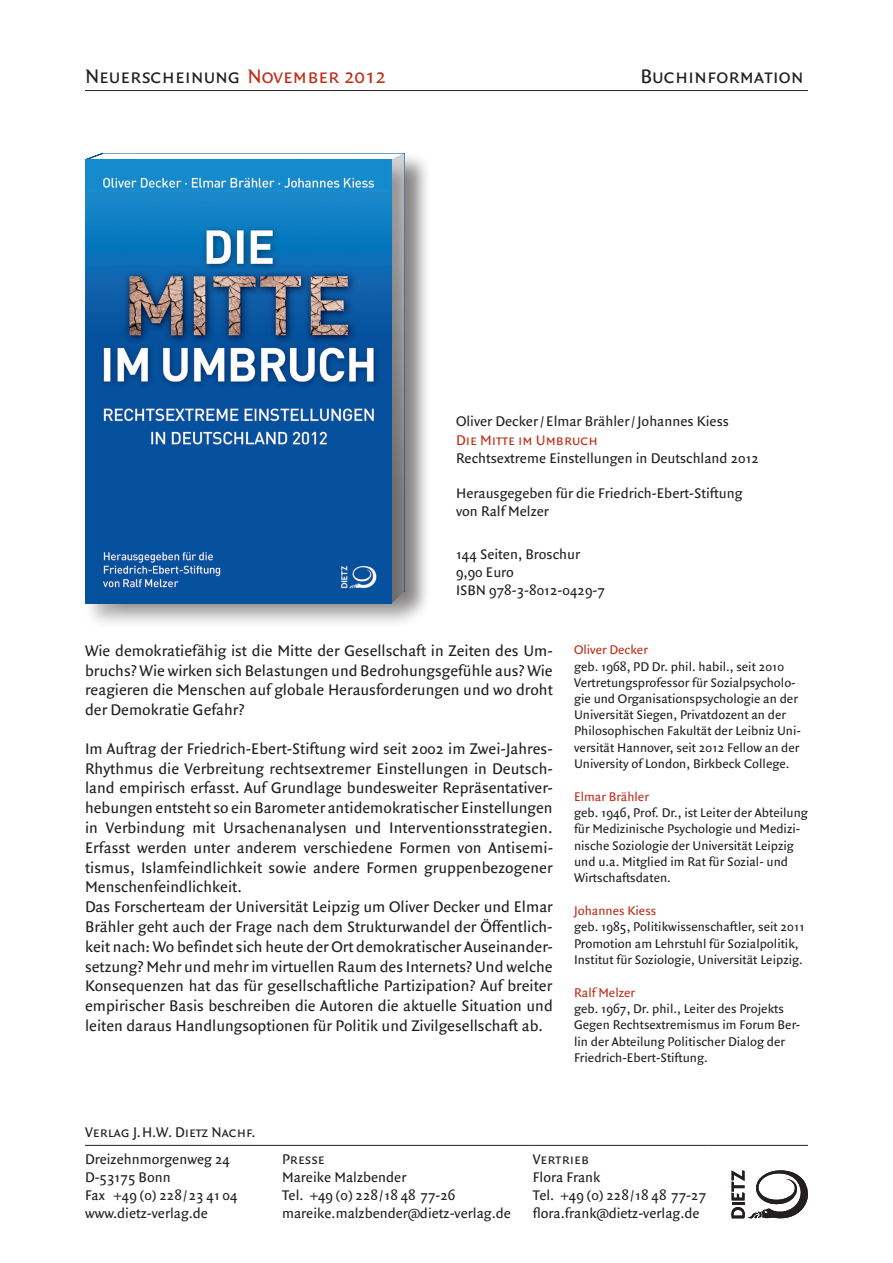
<style>
.page{position:relative;width:893px;height:1263px;background:#fff}
.page>*{position:absolute;margin:0;border:0;box-sizing:border-box;transform-origin:0 0}
.t1{font:21px "Quadraat Sans Small Caps";color:#231f20}
.t2{font:16.5px/19.8px "Quadraat Sans";color:#231f20;text-align:justify}
.t3{font:15px/18px "Quadraat Sans";color:#231f20}
.t4{font:15px "Quadraat Sans Small Caps";color:#231f20}
.t5{font:15px "Quadraat Sans Small Caps";color:#c02d19}
.t6{font:13.5px/16.2px "Quadraat Sans";color:#231f20}
.t7{font:13.5px "Quadraat Sans";color:#c02d19}
.s1{color:#c02d19}
</style>
<div class="page">
<div style="left:389px;top:153px;width:42px;height:474px;background:#231f20;opacity:.35"></div>
<div style="left:83px;top:158px;width:335px;height:472px;background:#231f20;opacity:.35"></div>
<img style="left:85px;top:160px;width:307px;height:444px">
<hr style="left:85px;top:90px;width:723px;height:1px;background:#231f20">
<hr style="left:85px;top:1145px;width:197px;height:1px;background:#231f20">
<hr style="left:282px;top:1145px;width:251px;height:1px;background:#231f20">
<hr style="left:533px;top:1145px;width:177px;height:1px;background:#231f20">
<hr style="left:710px;top:1145px;width:98px;height:1px;background:#231f20">
<svg style="left:731px;top:1170px;width:77px;height:48px"></svg>
<p class="t1" style="left:85px;top:64px;width:302px">Neuerscheinung <span class="s1">November 2012</span></p>
<p class="t1" style="left:640px;top:64px;width:165px">Buchinformation</p>
<p class="t3" style="left:456px;top:413px;width:274px">Oliver Decker/ Elmar Brähler/Johannes Kiess</p>
<p class="t5" style="left:456px;top:431px;width:143px">Die Mitte im Umbruch</p>
<p class="t3" style="left:456px;top:449px;width:304px">Rechtsextreme Einstellungen in Deutschland 2012</p>
<p class="t3" style="left:456px;top:484px;width:288px">Herausgegeben für die Friedrich-Ebert-Stiftung von Ralf Melzer</p>
<p class="t3" style="left:456px;top:546px;width:150px">144 Seiten, Broschur<br>9,90 Euro<br>ISBN 978-3-8012-0429-7</p>
<p class="t2" style="left:85px;top:641px;width:469px">Wie demokratiefähig ist die Mitte der Gesellschaft in Zeiten des Um&shy;bruchs? Wie wirken sich Belastungen und Bedrohungsgefühle aus? Wie reagieren die Menschen auf globale Herausforderungen und wo droht der Demokratie Gefahr?</p>
<p class="t2" style="left:85px;top:739px;width:470px;text-align:left">Im Auftrag der Friedrich-Ebert-Stiftung wird seit 2002 im Zwei-Jahres-Rhythmus die Verbreitung rechtsextremer Einstellungen in Deutsch&shy;land empirisch erfasst. Auf Grundlage bundesweiter Repräsentativer&shy;hebungen entsteht so ein Barometer antidemokratischer Einstellungen in Verbindung mit Ursachenanalysen und Interventionsstrategien.<br>Erfasst werden unter anderem verschiedene Formen von Antisemi&shy;tismus, Islamfeindlichkeit sowie andere Formen gruppenbezogener Menschenfeindlichkeit.<br>Das Forscherteam der Universität Leipzig um Oliver Decker und Elmar Brähler geht auch der Frage nach dem Strukturwandel der Öffentlich&shy;keit nach: Wo befindet sich heute der Ort demokratischer Auseinander&shy;setzung? Mehr und mehr im virtuellen Raum des Internets? Und welche Konsequenzen hat das für gesellschaftliche Partizipation? Auf breiter empirischer Basis beschreiben die Autoren die aktuelle Situation und leiten daraus Handlungsoptionen für Politik und Zivilgesellschaft ab.</p>
<p class="t7" style="left:574px;top:642px;width:75px">Oliver Decker</p>
<p class="t6" style="left:574px;top:658px;width:228px">geb. 1968, PD Dr. phil. habil., seit 2010<br>Vertretungsprofessor für Sozialpsycholo&shy;gie und Organisationspsychologie an der Universität Siegen, Privatdozent an der Philosophischen Fakultät der Leibniz Uni&shy;versität Hannover, seit 2012 Fellow an der University of London, Birkbeck College.</p>
<p class="t7" style="left:574px;top:789px;width:76px">Elmar Brähler</p>
<p class="t6" style="left:574px;top:805px;width:235px">geb. 1946, Prof. Dr., ist Leiter der Abteilung für Medizinische Psychologie und Medizi&shy;nische Soziologie der Universität Leipzig und u.a. Mitglied im Rat für Sozial- und Wirtschaftsdaten.</p>
<p class="t7" style="left:574px;top:903px;width:84px">Johannes Kiess</p>
<p class="t6" style="left:574px;top:919px;width:232px">geb. 1985, Politikwissenschaftler, seit 2011<br>Promotion am Lehrstuhl für Sozialpolitik,<br>Institut für Soziologie, Universität Leipzig.</p>
<p class="t7" style="left:574px;top:985px;width:63px">Ralf Melzer</p>
<p class="t6" style="left:574px;top:1001px;width:228px">geb. 1967, Dr. phil., Leiter des Projekts Gegen Rechtsextremismus im Forum Ber&shy;lin der Abteilung Politischer Dialog der Friedrich-Ebert-Stiftung.</p>
<p class="t4" style="left:85px;top:1123px;width:172px">Verlag J.H.W. Dietz Nachf.</p>
<p class="t3" style="left:85px;top:1151px;width:154px">Dreizehnmorgenweg 24<br>D-53175 Bonn<br>Fax +49 (0) 228/23 41 04 www.dietz-verlag.de</p>
<p class="t4" style="left:282px;top:1151px;width:44px">Presse</p>
<p class="t3" style="left:282px;top:1169px;width:230px">Mareike Malzbender<br>Tel. +49 (0) 228/18 48 77-26 mareike.malzbender@dietz-verlag.de</p>
<p class="t4" style="left:533px;top:1151px;width:58px">Vertrieb</p>
<p class="t3" style="left:533px;top:1169px;width:175px">Flora Frank<br>Tel. +49 (0) 228/18 48 77-27 flora.frank@dietz-verlag.de</p>
</div>
